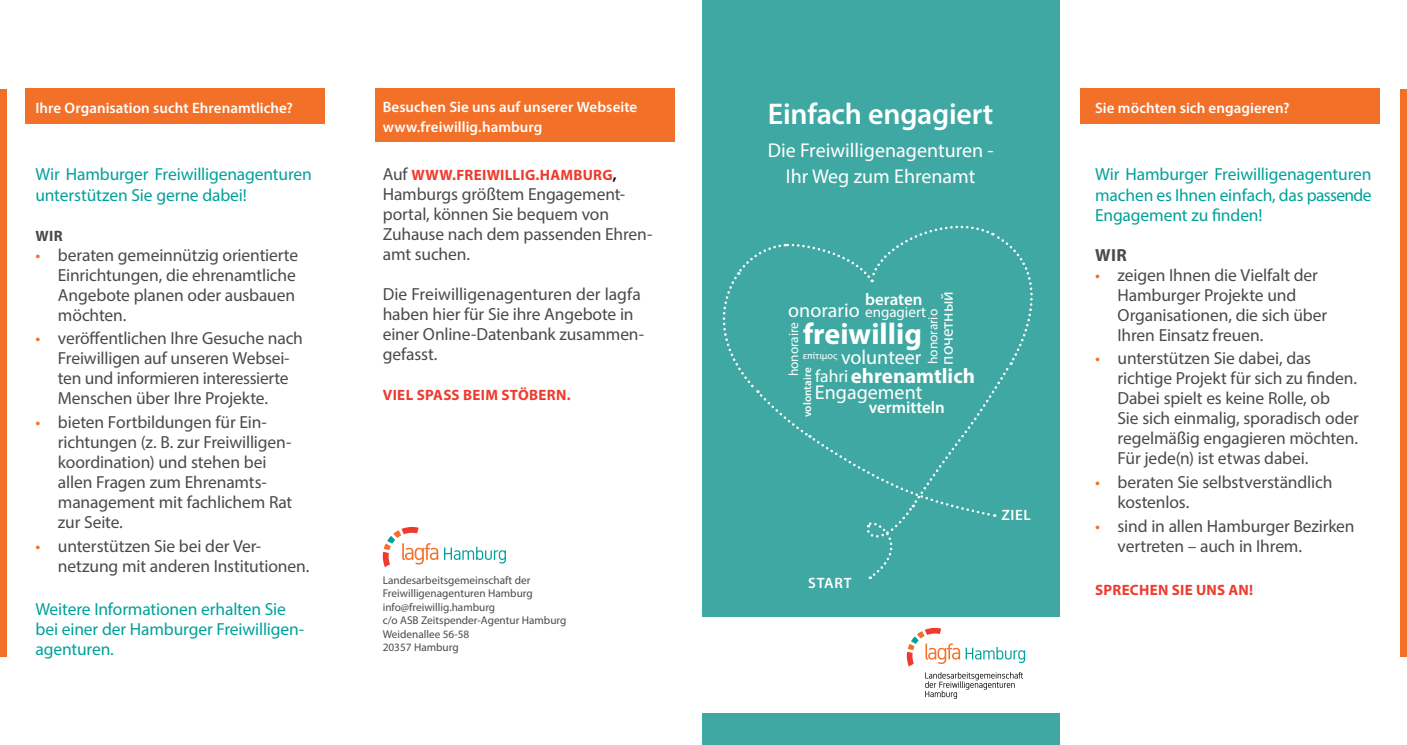
<style>
.page{position:relative;width:1407px;height:745px;background:#fff}
.page>*{position:absolute;margin:0;border:0;box-sizing:border-box;transform-origin:0 0}
.t1{font:600 30px "Myriad Pro";letter-spacing:-.005em;color:#fff}
.t2{font:700 30px "Myriad Pro";color:#fff}
.t3{font:700 20.88px "Myriad Pro";color:#fff}
.t4{font:20px/26.2px "Myriad Pro";color:#fff;text-align:center}
.t5{font:17.62px "Myriad Pro";color:#fff}
.t6{font:17.5px/20px "Myriad Pro";letter-spacing:-.01em;color:#4a4a4d}
.t7{font:17.5px/20px "Myriad Pro";letter-spacing:-.01em;color:#01a19a}
.t8{font:700 17.5px "Myriad Pro";color:#4a4a4d}
.t9{font:17.12px "Myriad Pro";color:#fff}
.t10{font:600 16.88px "Myriad Pro";color:#fff}
.t11{font:600 15px/20px "Myriad Pro";letter-spacing:.005em;color:#fff}
.t12{font:700 15px "Myriad Pro";letter-spacing:.02em;color:#ef3b2f}
.t13{font:15px "Myriad Pro";color:#fff}
.t14{font:700 15px "Myriad Pro";color:#4a4a4d}
.t15{font:13.38px "Myriad Pro";color:#fff}
.t16{font:11.25px/13.5px "Myriad Pro";color:#4a4a4d}
.t17{font:600 11.12px "Myriad Pro";color:#fff}
.t18{font:10.25px "Myriad Pro";color:#fff}
.s1{color:#f37029}
.s2{font-weight:700;font-size:15px;color:#ef3b2f}
.s3{color:#000}
</style>
<div class="page">
<div style="left:25px;top:89px;width:299px;height:35px;background:#f37029"></div>
<div style="left:376px;top:89px;width:299px;height:53px;background:#f37029"></div>
<div style="left:1080px;top:89px;width:299px;height:35px;background:#f37029"></div>
<div style="left:702px;top:0;width:357px;height:744px;background:#3fa8a2"></div>
<svg style="left:444px;top:546px;width:62px;height:17px"></svg>
<svg style="left:383px;top:527px;width:55px;height:39px"></svg>
<svg style="left:722px;top:225px;width:311px;height:353px"></svg>
<div style="left:0;top:89px;width:7px;height:567px;background:#f37029"></div>
<div style="left:675px;top:617px;width:405px;height:95px;background:#fff"></div>
<svg style="left:907px;top:627px;width:118px;height:71px"></svg>
<div style="left:1400px;top:89px;width:7px;height:567px;background:#f37029"></div>
<p class="t11" style="left:35px;top:98px;width:259px">Ihre Organisation sucht Ehrenamtliche?</p>
<p class="t7" style="left:35px;top:164px;width:278px">Wir Hamburger Freiwilligenagenturen unterstützen Sie gerne dabei!</p>
<p class="t14" style="left:36px;top:225px;width:29px">WIR</p>
<p class="t6" style="left:58px;top:244px;width:242px;text-indent:-23px"><span class="s1">•</span> beraten gemeinnützig orientierte<br>Einrichtungen, die ehrenamtliche<br>Angebote planen oder ausbauen möchten.</p>
<p class="t6" style="left:58px;top:328px;width:246px;text-indent:-22px"><span class="s1">•</span> veröffentlichen Ihre Gesuche nach Freiwilligen auf unseren Websei&shy;ten und informieren interessierte Menschen über Ihre Projekte.</p>
<p class="t6" style="left:58px;top:411px;width:236px;text-indent:-23px"><span class="s1">•</span> bieten Fortbildungen für Ein&shy;richtungen (z. B. zur Freiwilligen&shy;koordination) und stehen bei allen Fragen zum Ehrenamts&shy;management mit fachlichem Rat zur Seite.</p>
<p class="t6" style="left:58px;top:535px;width:253px;text-indent:-23px"><span class="s1">•</span> unterstützen Sie bei der Ver&shy;netzung mit anderen Institutionen.</p>
<p class="t7" style="left:35px;top:598px;width:270px">Weitere Informationen erhalten Sie bei einer der Hamburger Freiwilligen&shy;agenturen.</p>
<p class="t11" style="left:383px;top:97px;width:256px">Besuchen Sie uns auf unserer Webseite www.freiwillig.hamburg</p>
<p class="t6" style="left:383px;top:163px;width:44px">Auf <span class="s2">WWW</span></p>
<p class="t12" style="left:452px;top:164px;width:166px">.FREIWILLIG.HAMBURG<span class="s3">,</span></p>
<p class="t6" style="left:383px;top:183px;width:271px">Hamburgs größtem Engagement&shy;portal, können Sie bequem von<br>Zuhause nach dem passenden Ehren&shy;amt suchen.</p>
<p class="t6" style="left:383px;top:283px;width:262px">Die Freiwilligenagenturen der lagfa haben hier für Sie ihre Angebote in einer Online-Datenbank zusammen&shy;gefasst.</p>
<p class="t12" style="left:383px;top:384px;width:189px">VIEL SPASS BEIM STÖBERN.</p>
<p class="t16" style="left:383px;top:572px;width:185px">Landesarbeitsgemeinschaft der<br>Freiwilligenagenturen Hamburg info@freiwillig.hamburg<br>c/o ASB Zeitspender-Agentur Hamburg<br>Weidenallee 56-58<br>20357 Hamburg</p>
<h1 class="t1" style="left:768px;top:94px;width:227px">Einfach engagiert</h1>
<p class="t4" style="left:768px;top:137px;width:227px">Die Freiwilligenagenturen -<br>Ihr Weg zum Ehrenamt</p>
<p class="t10" style="left:865px;top:288px;width:59px">beraten</p>
<p class="t4" style="left:788px;top:297px;width:73px">onorario</p>
<p class="t9" style="left:936px;top:364px;width:75px;rotate:-90deg">почетный</p>
<p class="t5" style="left:815px;top:365px;width:35px">fahri</p>
<p class="t13" style="left:865px;top:302px;width:63px">engagiert</p>
<p class="t4" style="left:815px;top:338px;width:109px;line-height:35.5px;text-align:right">volunteer<br>Engagement</p>
<p class="t15" style="left:924px;top:364px;width:57px;rotate:-90deg">honorario</p>
<h1 class="t2" style="left:803px;top:314px;width:120px">FREIWILLIG</h1>
<p class="t15" style="left:785px;top:376px;width:56px;rotate:-90deg">honoraire</p>
<p class="t18" style="left:803px;top:349px;width:36px">επίτιμος</p>
<p class="t17" style="left:800px;top:417px;width:51px;rotate:-90deg">volontaire</p>
<p class="t3" style="left:851px;top:362px;width:126px">EHRENAMTLICH</p>
<p class="t10" style="left:868px;top:396px;width:78px">vermitteln</p>
<p class="t11" style="left:808px;top:572px;width:45px">Start</p>
<p class="t11" style="left:1001px;top:504px;width:31px">Ziel</p>
<p class="t11" style="left:1095px;top:98px;width:196px">Sie möchten sich engagieren?</p>
<p class="t7" style="left:1095px;top:164px;width:278px;text-align:justify">Wir Hamburger Freiwilligenagenturen machen es Ihnen einfach, das passende Engagement zu finden!</p>
<p class="t8" style="left:1095px;top:243px;width:33px">WIR</p>
<p class="t6" style="left:1117px;top:264px;width:211px;text-indent:-23px"><span class="s1">•</span> zeigen Ihnen die Vielfalt der<br>Hamburger Projekte und<br>Organisationen, die sich über<br>Ihren Einsatz freuen.</p>
<p class="t6" style="left:1117px;top:348px;width:243px;text-indent:-23px"><span class="s1">•</span> unterstützen Sie dabei, das richtige Projekt für sich zu finden.<br>Dabei spielt es keine Rolle, ob<br>Sie sich einmalig, sporadisch oder regelmäßig engagieren möchten.<br>Für jede(n) ist etwas dabei.</p>
<p class="t6" style="left:1117px;top:471px;width:216px;text-indent:-23px"><span class="s1">•</span> beraten Sie selbstverständlich kostenlos.</p>
<p class="t6" style="left:1117px;top:515px;width:239px;text-indent:-23px"><span class="s1">•</span> sind in allen Hamburger Bezirken vertreten – auch in Ihrem.</p>
<p class="t12" style="left:1095px;top:580px;width:159px">SPRECHEN SIE UNS AN!</p>
</div>
